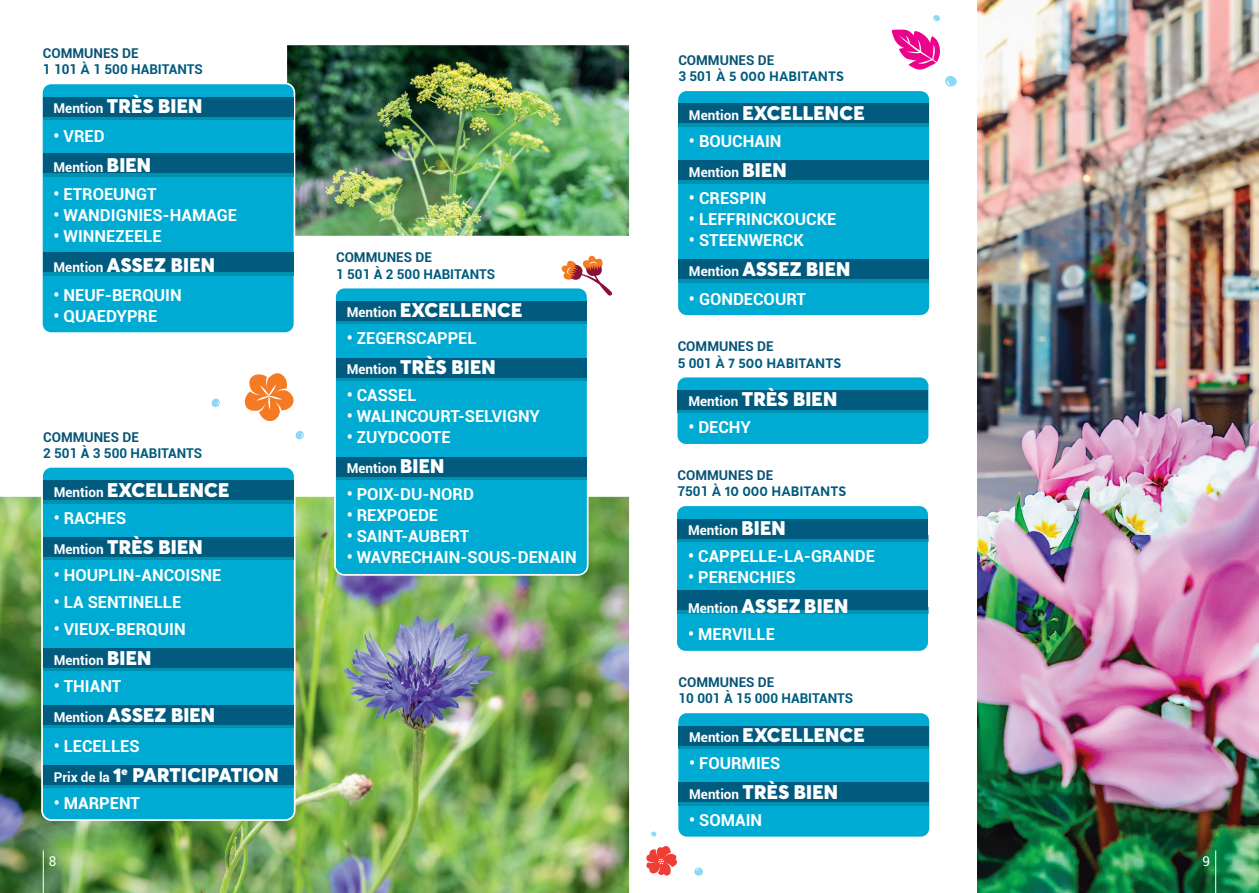
<style>
.page{position:relative;width:1259px;height:893px;background:#fff}
.page>*{position:absolute;margin:0;border:0;box-sizing:border-box;transform-origin:0 0}
.t1{font:900 19.5px "Averta Std";letter-spacing:.01em;color:#fff}
.t2{font:700 16.5px "Roboto";color:#fff}
.t3{font:700 13.5px/16.2px "Roboto";color:#005b7f}
.t4{font:700 13.5px "Roboto";color:#075374}
.t5{font:700 13.5px "Roboto";color:#fff}
.t6{font:700 13.5px "Averta Std";color:#005b7f}
.t7{font:13.5px "Roboto";color:#fff}
.s1{color:#075374}
.s2{font-family:"Averta Std"}
.s3{font-family:"Roboto";font-weight:700;font-size:13.5px}
.s4{font-family:"Averta Std";font-weight:900;font-size:19.5px}
.s5{font-family:"Roboto"}
</style>
<div class="page">
<img style="left:0;top:497px;width:629px;height:396px">
<img style="left:977px;top:0;width:282px;height:893px">
<img style="left:287px;top:45px;width:342px;height:191px">
<div style="left:334px;top:288px;width:254px;height:287px;background:#00abd3"></div>
<div style="left:42px;top:83px;width:253px;height:250px;background:#00abd3"></div>
<div style="left:41px;top:467px;width:254px;height:354px;background:#00abd3"></div>
<div style="left:336px;top:318px;width:251px;height:6px;background:#0090b0"></div>
<svg style="left:43px;top:116px;width:251px;height:4px"></svg>
<div style="left:43px;top:497px;width:251px;height:6px;background:#0090b0"></div>
<svg style="left:336px;top:377px;width:251px;height:4px"></svg>
<div style="left:43px;top:170px;width:251px;height:7px;background:#0090b0"></div>
<div style="left:43px;top:554px;width:251px;height:6px;background:#0090b0"></div>
<svg style="left:336px;top:476px;width:251px;height:4px"></svg>
<div style="left:43px;top:269px;width:251px;height:7px;background:#0090b0"></div>
<div style="left:43px;top:665px;width:251px;height:6px;background:#0090b0"></div>
<div style="left:43px;top:722px;width:251px;height:6px;background:#0090b0"></div>
<div style="left:43px;top:782px;width:251px;height:6px;background:#0090b0"></div>
<div style="left:336px;top:301px;width:251px;height:20px;background:#005b7f"></div>
<div style="left:43px;top:97px;width:251px;height:19px;background:#005b7f"></div>
<div style="left:43px;top:480px;width:251px;height:20px;background:#005b7f"></div>
<div style="left:336px;top:358px;width:251px;height:19px;background:#005b7f"></div>
<div style="left:43px;top:154px;width:251px;height:19px;background:#005b7f"></div>
<div style="left:43px;top:537px;width:251px;height:20px;background:#005b7f"></div>
<div style="left:336px;top:457px;width:251px;height:19px;background:#005b7f"></div>
<div style="left:43px;top:253px;width:251px;height:19px;background:#005b7f"></div>
<div style="left:43px;top:648px;width:251px;height:20px;background:#005b7f"></div>
<div style="left:43px;top:705px;width:251px;height:20px;background:#005b7f"></div>
<div style="left:43px;top:765px;width:251px;height:20px;background:#005b7f"></div>
<div style="left:678px;top:713px;width:251px;height:124px;background:#00abd3;border-radius:9px"></div>
<svg style="left:678px;top:745px;width:251px;height:4px"></svg>
<div style="left:678px;top:799px;width:251px;height:7px;background:#0090b0"></div>
<div style="left:678px;top:726px;width:251px;height:19px;background:#005b7f"></div>
<div style="left:678px;top:783px;width:251px;height:19px;background:#005b7f"></div>
<div style="left:678px;top:91px;width:251px;height:224px;background:#00abd3;border-radius:9px"></div>
<div style="left:678px;top:120px;width:251px;height:7px;background:#0090b0"></div>
<div style="left:678px;top:177px;width:251px;height:7px;background:#0090b0"></div>
<div style="left:678px;top:276px;width:251px;height:7px;background:#0090b0"></div>
<div style="left:678px;top:104px;width:251px;height:19px;background:#005b7f"></div>
<div style="left:678px;top:160px;width:251px;height:20px;background:#005b7f"></div>
<div style="left:678px;top:259px;width:251px;height:20px;background:#005b7f"></div>
<div style="left:677px;top:506px;width:251px;height:145px;background:#00abd3;border-radius:9px"></div>
<svg style="left:677px;top:538px;width:251px;height:4px"></svg>
<div style="left:677px;top:607px;width:251px;height:7px;background:#0090b0"></div>
<div style="left:677px;top:519px;width:251px;height:19px;background:#005b7f"></div>
<div style="left:677px;top:591px;width:251px;height:19px;background:#005b7f"></div>
<div style="left:677px;top:377px;width:251px;height:67px;background:#00abd3;border-radius:9px"></div>
<svg style="left:677px;top:409px;width:251px;height:4px"></svg>
<div style="left:677px;top:390px;width:251px;height:19px;background:#005b7f"></div>
<svg style="left:933px;top:15px;width:7px;height:7px"></svg>
<svg style="left:891px;top:29px;width:66px;height:58px"></svg>
<svg style="left:694px;top:867px;width:9px;height:9px"></svg>
<svg style="left:211px;top:398px;width:9px;height:9px"></svg>
<svg style="left:295px;top:431px;width:9px;height:8px"></svg>
<svg style="left:646px;top:846px;width:31px;height:30px"></svg>
<svg style="left:651px;top:831px;width:6px;height:6px"></svg>
<svg style="left:244px;top:373px;width:50px;height:48px"></svg>
<svg style="left:560px;top:255px;width:52px;height:41px"></svg>
<hr style="left:43px;top:850px;width:1px;height:43px;background:#fff">
<hr style="left:1215px;top:850px;width:1px;height:43px;background:#fff">
<p class="t3" style="left:43px;top:45px;width:161px"><span class="s1">COMMUNES DE<br></span>1 101 <span class="s2">À</span> 1 500 HABITANTS</p>
<p class="t1" style="left:54px;top:94px;width:150px"><span class="s3">Mention</span> TRÈS BIEN</p>
<p class="t2" style="left:54px;top:124px;width:53px">• VRED</p>
<p class="t5" style="left:54px;top:157px;width:99px">Mention <span class="s4">BIEN</span></p>
<p class="t2" style="left:54px;top:183px;width:105px">• ETROEUNGT</p>
<p class="t2" style="left:54px;top:204px;width:185px">• WANDIGNIES-HAMAGE</p>
<p class="t2" style="left:54px;top:225px;width:109px">• WINNEZEELE</p>
<p class="t1" style="left:54px;top:253px;width:163px"><span class="s3">Mention</span> ASSEZ BIEN</p>
<p class="t2" style="left:54px;top:283px;width:130px">• NEUF-BERQUIN</p>
<p class="t2" style="left:54px;top:304px;width:105px">• QUAEDYPRE</p>
<p class="t4" style="left:43px;top:427px;width:97px">COMMUNES DE</p>
<p class="t3" style="left:43px;top:444px;width:160px">2 501 À 3 500 HABITANTS</p>
<p class="t1" style="left:54px;top:477px;width:177px"><span class="s3">Mention</span> EXCELLENCE</p>
<p class="t2" style="left:54px;top:506px;width:74px">• RACHES</p>
<p class="t1" style="left:54px;top:534px;width:150px"><span class="s3">Mention</span> TRÈS BIEN</p>
<p class="t2" style="left:54px;top:563px;width:169px">• HOUPLIN-ANCOISNE</p>
<p class="t2" style="left:54px;top:590px;width:129px">• LA SENTINELLE</p>
<p class="t2" style="left:54px;top:617px;width:133px">• VIEUX-BERQUIN</p>
<p class="t5" style="left:54px;top:650px;width:99px">Mention <span class="s4">BIEN</span></p>
<p class="t2" style="left:54px;top:674px;width:69px">• THIANT</p>
<p class="t1" style="left:54px;top:702px;width:163px"><span class="s3">Mention</span> ASSEZ BIEN</p>
<p class="t2" style="left:54px;top:734px;width:87px">• LECELLES</p>
<p class="t1" style="left:54px;top:762px;width:226px"><span class="s3">Prix de la</span> 1<sup>e</sup> PARTICIPATION</p>
<p class="t2" style="left:54px;top:791px;width:88px">• MARPENT</p>
<p class="t4" style="left:336px;top:248px;width:97px">COMMUNES DE</p>
<p class="t3" style="left:336px;top:265px;width:160px">1 501 À 2 500 HABITANTS</p>
<p class="t1" style="left:347px;top:298px;width:177px"><span class="s3">Mention</span> EXCELLENCE</p>
<p class="t2" style="left:347px;top:327px;width:131px">• ZEGERSCAPPEL</p>
<p class="t1" style="left:347px;top:355px;width:150px"><span class="s3">Mention</span> TRÈS BIEN</p>
<p class="t2" style="left:347px;top:384px;width:71px">• CASSEL</p>
<p class="t2" style="left:347px;top:405px;width:195px">• WALINCOURT-SELVIGNY</p>
<p class="t2" style="left:347px;top:426px;width:105px">• ZUYDCOOTE</p>
<p class="t5" style="left:347px;top:459px;width:99px">Mention <span class="s4">BIEN</span></p>
<p class="t2" style="left:347px;top:483px;width:129px">• POIX-DU-NORD</p>
<p class="t2" style="left:347px;top:504px;width:93px">• REXPOEDE</p>
<p class="t2" style="left:347px;top:525px;width:124px">• SAINT-AUBERT</p>
<p class="t2" style="left:347px;top:546px;width:231px">• WAVRECHAIN-SOUS-DENAIN</p>
<p class="t4" style="left:678px;top:51px;width:97px">COMMUNES DE</p>
<p class="t6" style="left:678px;top:68px;width:167px"><span class="s5">3 501</span> À 5 000 HABITANTS</p>
<p class="t1" style="left:689px;top:100px;width:177px"><span class="s3">Mention</span> EXCELLENCE</p>
<p class="t2" style="left:689px;top:130px;width:94px">• BOUCHAIN</p>
<p class="t5" style="left:689px;top:163px;width:99px">Mention <span class="s4">BIEN</span></p>
<p class="t2" style="left:689px;top:187px;width:79px">• CRESPIN</p>
<p class="t2" style="left:689px;top:208px;width:149px">• LEFFRINCKOUCKE</p>
<p class="t2" style="left:689px;top:229px;width:116px">• STEENWERCK</p>
<p class="t1" style="left:689px;top:256px;width:163px"><span class="s3">Mention</span> ASSEZ BIEN</p>
<p class="t2" style="left:689px;top:287px;width:118px">• GONDECOURT</p>
<p class="t4" style="left:677px;top:337px;width:97px">COMMUNES DE</p>
<p class="t6" style="left:677px;top:354px;width:165px"><span class="s5">5 001</span> À 7 500 HABITANTS</p>
<p class="t1" style="left:688px;top:387px;width:150px"><span class="s3">Mention</span> TRÈS BIEN</p>
<p class="t2" style="left:688px;top:416px;width:64px">• DECHY</p>
<p class="t4" style="left:677px;top:466px;width:97px">COMMUNES DE</p>
<p class="t6" style="left:677px;top:483px;width:170px"><span class="s5">7501</span> À 10 000 HABITANTS</p>
<p class="t5" style="left:688px;top:521px;width:99px">Mention <span class="s4">BIEN</span></p>
<p class="t2" style="left:688px;top:545px;width:188px">• CAPPELLE-LA-GRANDE</p>
<p class="t2" style="left:688px;top:566px;width:109px">• PERENCHIES</p>
<p class="t1" style="left:688px;top:594px;width:162px"><span class="s3">Mention</span> ASSEZ BIEN</p>
<p class="t2" style="left:688px;top:623px;width:88px">• MERVILLE</p>
<p class="t4" style="left:678px;top:673px;width:97px">COMMUNES DE</p>
<p class="t3" style="left:678px;top:690px;width:176px">10 001 À 15 000 HABITANTS</p>
<p class="t1" style="left:689px;top:723px;width:177px"><span class="s3">Mention</span> EXCELLENCE</p>
<p class="t2" style="left:689px;top:752px;width:92px">• FOURMIES</p>
<p class="t1" style="left:689px;top:780px;width:150px"><span class="s3">Mention</span> TRÈS BIEN</p>
<p class="t2" style="left:689px;top:809px;width:75px">• SOMAIN</p>
<p class="t7" style="left:49px;top:852px;width:9px">8</p>
<p class="t7" style="left:1202px;top:852px;width:9px">9</p>
</div>
